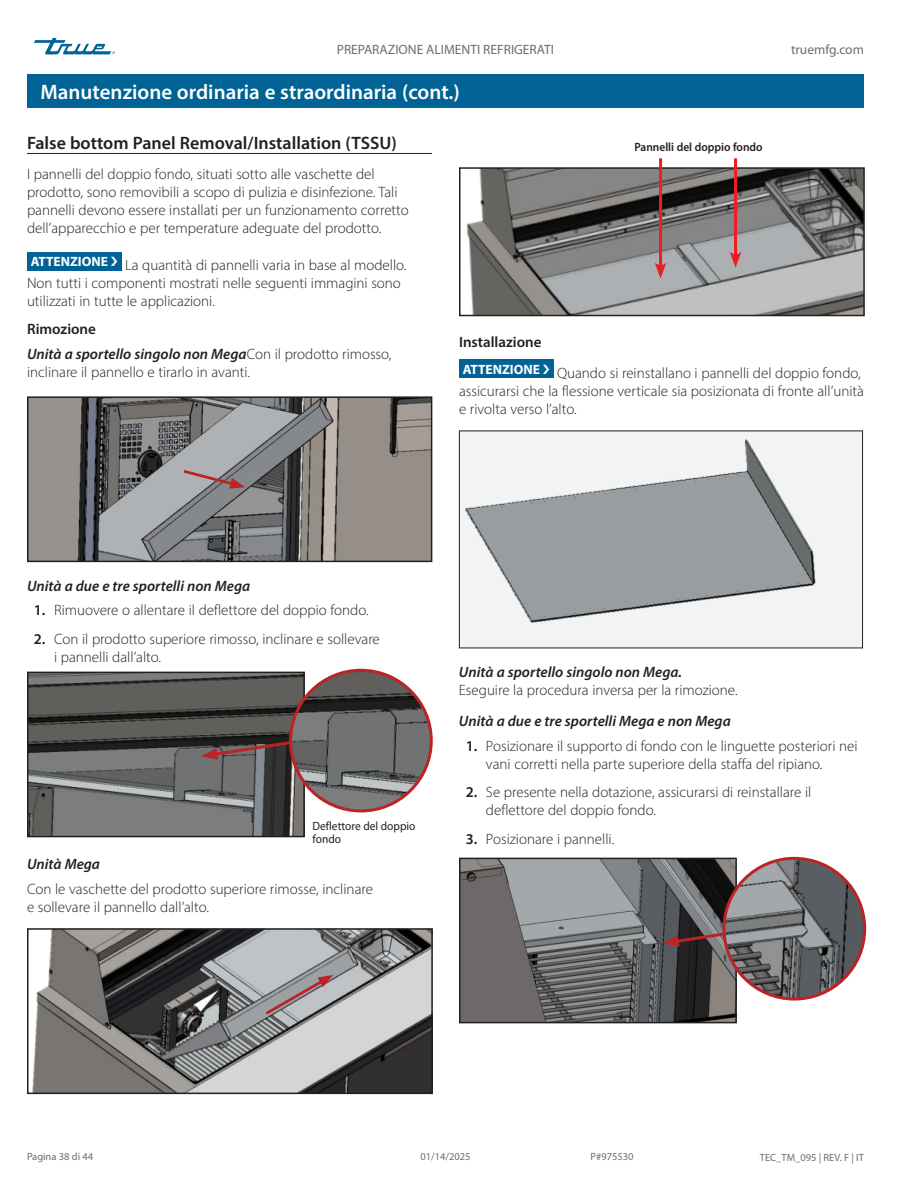
<style>
.page{position:relative;width:918px;height:1188px;background:#fff}
.page>*{position:absolute;margin:0;border:0;box-sizing:border-box;transform-origin:0 0}
.Title_bar_Page_header{font:600 21px "Myriad Pro";color:#fff}
.Subhead_underscore_H1{font:600 18px "Myriad Pro";color:#231f20}
.Body_Text_light_Normal{font:300 15px/18px "Myriad Pro";color:#231f20}
.Subhead_H3{font:italic 600 15px "Myriad Pro";color:#231f20}
.Subhead_NO_underscore_H2{font:600 15px "Myriad Pro";color:#231f20}
.t1{font:13.5px "Myriad Pro";color:#6c6d70}
.Table_text{font:700 13.5px "Myriad Pro";color:#fff}
.Caption_FIG_Regular{font:12px/13.5px "Myriad Pro";color:#231f20;scale:.95 1}
.Caption_FIG_Regular-2{font:600 12px "Myriad Pro";color:#231f20;scale:.95 1}
.t2{font:10.5px "Myriad Pro";color:#6c6d70}
.s1{font-weight:600;font-style:italic}
.s2{font-weight:600}
</style>
<div class="page">
<svg style="left:34px;top:38px;width:81px;height:16px"></svg>
<div style="left:27px;top:74px;width:837px;height:34px;background:#016395"></div>
<hr style="left:27px;top:153px;width:405px;height:1px;background:#231f20">
<div style="left:27px;top:252px;width:95px;height:18px;background:#016395"></div>
<img style="left:30px;top:399px;width:399px;height:160px">
<div style="left:27px;top:396px;width:405px;height:166px;border:2px solid #231f20"></div>
<img style="left:30px;top:675px;width:272px;height:159px">
<div style="left:27px;top:672px;width:278px;height:165px;border:2px solid #231f20"></div>
<svg style="left:201px;top:735px;width:91px;height:25px;background:#4f3a3b"></svg>
<img style="left:291px;top:670px;width:140px;height:141px;border-radius:70px">
<div style="left:289px;top:669px;width:144px;height:143px;border:3px solid #bc2326;border-radius:50%"></div>
<img style="left:32px;top:931px;width:398px;height:160px">
<div style="left:27px;top:928px;width:406px;height:166px;border:2px solid #231f20"></div>
<svg style="left:263px;top:975px;width:70px;height:42px;background:#a79d9f"></svg>
<svg style="left:181px;top:468px;width:64px;height:21px"></svg>
<img style="left:466px;top:170px;width:396px;height:143px">
<div style="left:459px;top:167px;width:406px;height:149px;border:2px solid #231f20"></div>
<hr style="left:659px;top:158px;width:3px;height:110px;background:#ee1d23">
<svg style="left:655px;top:263px;width:11px;height:16px"></svg>
<hr style="left:734px;top:158px;width:3px;height:99px;background:#ee1d23">
<svg style="left:730px;top:252px;width:11px;height:16px"></svg>
<div style="left:459px;top:360px;width:95px;height:18px;background:#016395"></div>
<div style="left:459px;top:431px;width:404px;height:217px;background:#f2f3f4"></div>
<img style="left:465px;top:439px;width:351px;height:184px">
<div style="left:459px;top:431px;width:404px;height:217px;border:1px solid #231f20"></div>
<img style="left:462px;top:861px;width:272px;height:159px">
<div style="left:459px;top:858px;width:278px;height:165px;border:2px solid #231f20"></div>
<svg style="left:663px;top:923px;width:62px;height:24px"></svg>
<img style="left:724px;top:858px;width:141px;height:141px;border-radius:70px">
<div style="left:723px;top:857px;width:143px;height:144px;border:3px solid #bc2326;border-radius:50%"></div>
<p class="t1" style="left:337px;top:42px;width:219px">PREPARAZIONE ALIMENTI REFRIGERATI</p>
<p class="t1" style="left:791px;top:42px;width:74px">truemfg.com</p>
<p class="Title_bar_Page_header" style="left:41px;top:79px;width:421px">Manutenzione ordinaria e straordinaria (cont.)</p>
<p class="Subhead_underscore_H1" style="left:27px;top:131px;width:371px">False bottom Panel Removal/Installation (TSSU)</p>
<p class="Body_Text_light_Normal" style="left:27px;top:165px;width:383px">I pannelli del doppio fondo, situati sotto alle vaschette del prodotto, sono removibili a scopo di pulizia e disinfezione. Tali pannelli devono essere installati per un funzionamento corretto dell’apparecchio e per temperature adeguate del prodotto.</p>
<p class="Table_text" style="left:31px;top:253px;width:79px">ATTENZIONE</p>
<p class="Caption_FIG_Regular-2" style="left:635px;top:139px;width:136px">Pannelli del doppio fondo</p>
<p class="Body_Text_light_Normal" style="left:27px;top:256px;width:381px;text-indent:98px">La quantità di pannelli varia in base al modello.<br>Non tutti i componenti mostrati nelle seguenti immagini sono utilizzati in tutte le applicazioni.</p>
<p class="Subhead_NO_underscore_H2" style="left:27px;top:320px;width:70px">Rimozione</p>
<p class="Body_Text_light_Normal" style="left:27px;top:345px;width:366px"><span class="s1">Unità a sportello singolo non Mega</span>Con il prodotto rimosso, inclinare il pannello e tirarlo in avanti.</p>
<p class="Subhead_NO_underscore_H2" style="left:459px;top:332px;width:84px">Installazione</p>
<p class="Table_text" style="left:463px;top:361px;width:79px">ATTENZIONE</p>
<p class="Body_Text_light_Normal" style="left:459px;top:364px;width:406px;text-indent:98px">Quando si reinstallano i pannelli del doppio fondo, assicurarsi che la flessione verticale sia posizionata di fronte all’unità e rivolta verso l’alto.</p>
<p class="Subhead_H3" style="left:27px;top:576px;width:225px">Unità a due e tre sportelli non Mega</p>
<p class="Body_Text_light_Normal" style="left:34px;top:601px;width:336px"><span class="s2">1.</span> Rimuovere o allentare il deflettore del doppio fondo.</p>
<p class="Body_Text_light_Normal" style="left:54px;top:630px;width:327px;text-indent:-20px"><span class="s2">2.</span> Con il prodotto superiore rimosso, inclinare e sollevare i pannelli dall’alto.</p>
<p class="Caption_FIG_Regular" style="left:313px;top:819px;width:110px">Deflettore del doppio fondo</p>
<p class="Subhead_H3" style="left:27px;top:854px;width:75px">Unità Mega</p>
<p class="Body_Text_light_Normal" style="left:27px;top:880px;width:348px">Con le vaschette del prodotto superiore rimosse, inclinare e sollevare il pannello dall’alto.</p>
<p class="Body_Text_light_Normal" style="left:459px;top:663px;width:280px"><span class="s1">Unità a sportello singolo non Mega.<br></span>Eseguire la procedura inversa per la rimozione.</p>
<p class="Subhead_H3" style="left:459px;top:712px;width:273px">Unità a due e tre sportelli Mega e non Mega</p>
<p class="Body_Text_light_Normal" style="left:486px;top:737px;width:373px;text-indent:-20px"><span class="s2">1.</span> Posizionare il supporto di fondo con le linguette posteriori nei vani corretti nella parte superiore della staffa del ripiano.</p>
<p class="Body_Text_light_Normal" style="left:486px;top:783px;width:327px;text-indent:-20px"><span class="s2">2.</span> Se presente nella dotazione, assicurarsi di reinstallare il deflettore del doppio fondo.</p>
<p class="Body_Text_light_Normal" style="left:466px;top:829px;width:150px"><span class="s2">3.</span> Posizionare i pannelli.</p>
<p class="t2" style="left:27px;top:1150px;width:68px">Pagina 38 di 44</p>
<p class="t2" style="left:420px;top:1150px;width:52px">01/14/2025</p>
<p class="t2" style="left:591px;top:1150px;width:45px">P#975530</p>
<p class="t2" style="left:760px;top:1151px;width:106px">TEC_TM_095 | REV. F | IT</p>
</div>
